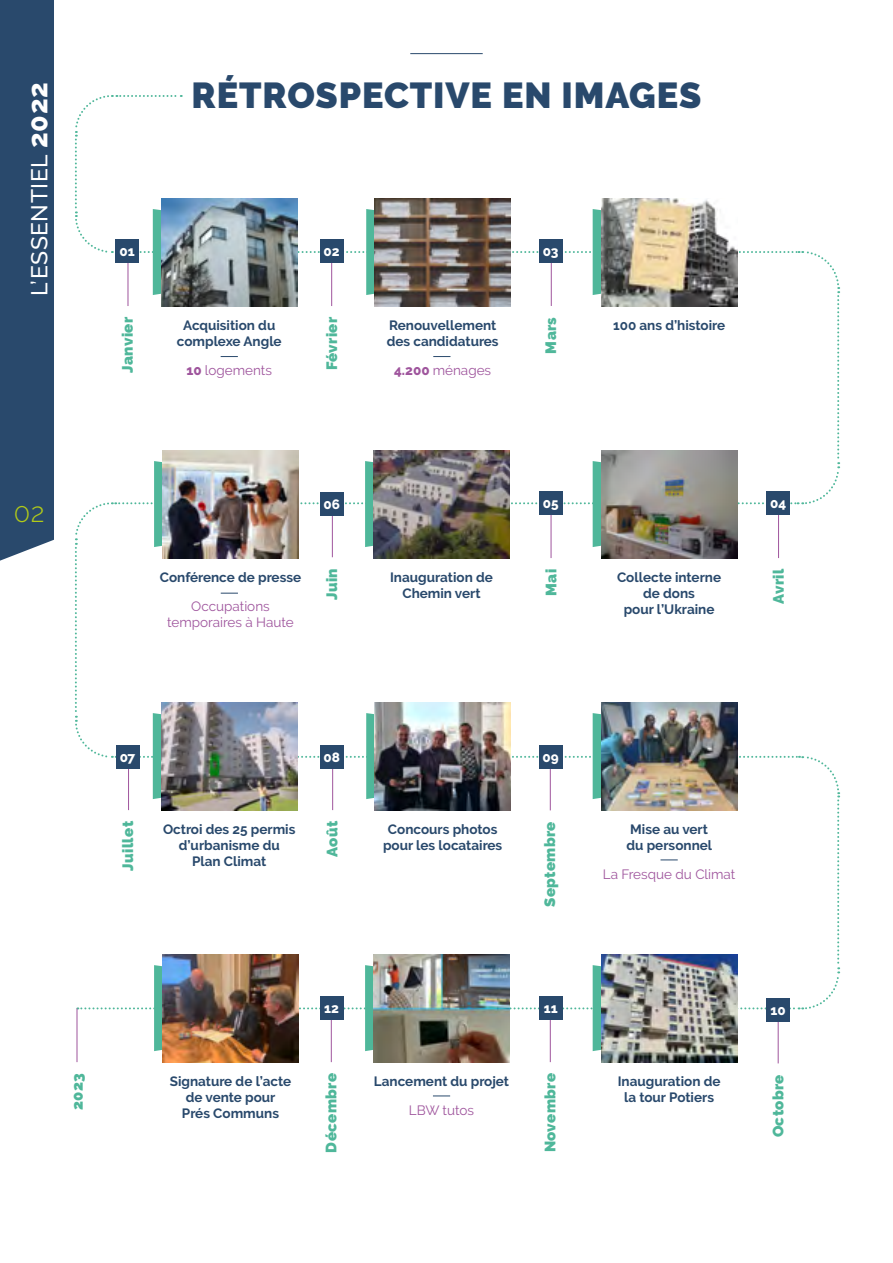
<style>
.page{position:relative;width:893px;height:1263px;background:#fff}
.page>*{position:absolute;margin:0;border:0;box-sizing:border-box;transform-origin:0 0}
.t1{font:900 36px "Raleway";letter-spacing:.025em;color:#29496c}
.t2{font:300 27px "Raleway";color:#b2cb18}
.t3{font:500 22.95px "Raleway";letter-spacing:.025em;color:#fff}
.t4{font:900 15px "Raleway";letter-spacing:.025em;color:#4fb79a}
.t5{font:700 13.5px/16.2px "Raleway";color:#29496c;text-align:center}
.t6{font:13.5px/16.2px "Raleway";color:#9f559d;text-align:center}
.t7{font:800 13.5px "Raleway";color:#fff}
.s1{font-weight:800;font-size:27px}
.s2{font-weight:800}
</style>
<div class="page">
<div style="left:0;top:0;width:54px;height:561px;background:#29496c"></div>
<img style="left:601px;top:1051px;width:136px;height:11px">
<img style="left:374px;top:1051px;width:135px;height:11px">
<img style="left:163px;top:1051px;width:135px;height:11px">
<svg style="left:433px;top:1095px;width:17px;height:1px"></svg>
<hr style="left:778px;top:1010px;width:1px;height:53px;background:#9f559d">
<hr style="left:331px;top:1008px;width:1px;height:54px;background:#9f559d">
<hr style="left:550px;top:1008px;width:1px;height:54px;background:#9f559d">
<hr style="left:77px;top:1008px;width:1px;height:54px;background:#9f559d">
<hr style="left:410px;top:53px;width:73px;height:1px;background:#29496c">
<img style="left:75px;top:95px;width:765px;height:956px">
<p class="t3" style="left:26px;top:296px;width:215px;rotate:-90deg">L’ESSENTIEL <span class="s1">2022</span></p>
<p class="t2" style="left:14px;top:497px;width:32px">02</p>
<p class="t1" style="left:192px;top:74px;width:511px">RÉTROSPECTIVE EN IMAGES</p>
<p class="t7" style="left:120px;top:244px;width:17px">01</p>
<p class="t7" style="left:324px;top:244px;width:18px">02</p>
<p class="t7" style="left:543px;top:244px;width:17px">03</p>
<p class="t4" style="left:119px;top:373px;width:57px;rotate:-90deg">Janvier</p>
<p class="t5" style="left:177px;top:317px;width:106px">Acquisition du complexe Angle</p>
<p class="t6" style="left:186px;top:362px;width:87px"><span class="s2">10</span> logements</p>
<p class="t4" style="left:323px;top:370px;width:55px;rotate:-90deg">Février</p>
<p class="t4" style="left:542px;top:354px;width:38px;rotate:-90deg">Mars</p>
<p class="t5" style="left:387px;top:317px;width:114px;text-align:left">Renouvellement des candidatures</p>
<p class="t6" style="left:394px;top:362px;width:98px"><span class="s2">4.200</span> ménages</p>
<p class="t5" style="left:613px;top:317px;width:114px">100 ans d’histoire</p>
<p class="t7" style="left:323px;top:496px;width:18px">06</p>
<p class="t7" style="left:543px;top:496px;width:17px">05</p>
<p class="t7" style="left:770px;top:496px;width:18px">04</p>
<p class="t5" style="left:160px;top:569px;width:143px">Conférence de presse</p>
<p class="t6" style="left:167px;top:598px;width:128px">Occupations temporaires à Haute</p>
<p class="t4" style="left:323px;top:600px;width:33px;rotate:-90deg">Juin</p>
<p class="t5" style="left:390px;top:569px;width:104px">Inauguration de<br>Chemin vert</p>
<p class="t4" style="left:542px;top:596px;width:28px;rotate:-90deg">Mai</p>
<p class="t5" style="left:617px;top:569px;width:106px">Collecte interne de dons<br>pour l’Ukraine</p>
<p class="t4" style="left:770px;top:604px;width:37px;rotate:-90deg">Avril</p>
<p class="t7" style="left:120px;top:749px;width:17px">07</p>
<p class="t7" style="left:323px;top:749px;width:18px">08</p>
<p class="t7" style="left:543px;top:749px;width:18px">09</p>
<p class="t4" style="left:119px;top:871px;width:51px;rotate:-90deg">Juillet</p>
<p class="t4" style="left:323px;top:857px;width:37px;rotate:-90deg">Août</p>
<p class="t5" style="left:163px;top:821px;width:134px">Octroi des 25 permis d’urbanisme du<br>Plan Climat</p>
<p class="t5" style="left:383px;top:821px;width:121px">Concours photos pour les locataires</p>
<p class="t4" style="left:541px;top:907px;width:87px;rotate:-90deg">Septembre</p>
<p class="t5" style="left:626px;top:821px;width:87px;text-align:left">Mise au vert du personnel</p>
<p class="t6" style="left:603px;top:866px;width:134px">La Fresque du Climat</p>
<p class="t4" style="left:69px;top:1110px;width:39px;rotate:-90deg">2023</p>
<p class="t5" style="left:170px;top:1073px;width:123px">Signature de l’acte de vente pour<br>Prés Communs</p>
<p class="t7" style="left:324px;top:1001px;width:16px">12</p>
<p class="t7" style="left:544px;top:1001px;width:15px">11</p>
<p class="t7" style="left:770px;top:1002px;width:17px">10</p>
<p class="t4" style="left:323px;top:1152px;width:81px;rotate:-90deg">Décembre</p>
<p class="t4" style="left:542px;top:1152px;width:81px;rotate:-90deg">Novembre</p>
<p class="t5" style="left:374px;top:1073px;width:137px">Lancement du projet</p>
<p class="t6" style="left:409px;top:1102px;width:67px">LBW tutos</p>
<p class="t5" style="left:618px;top:1073px;width:104px">Inauguration de la tour Potiers</p>
<p class="t4" style="left:769px;top:1137px;width:64px;rotate:-90deg">Octobre</p>
</div>
